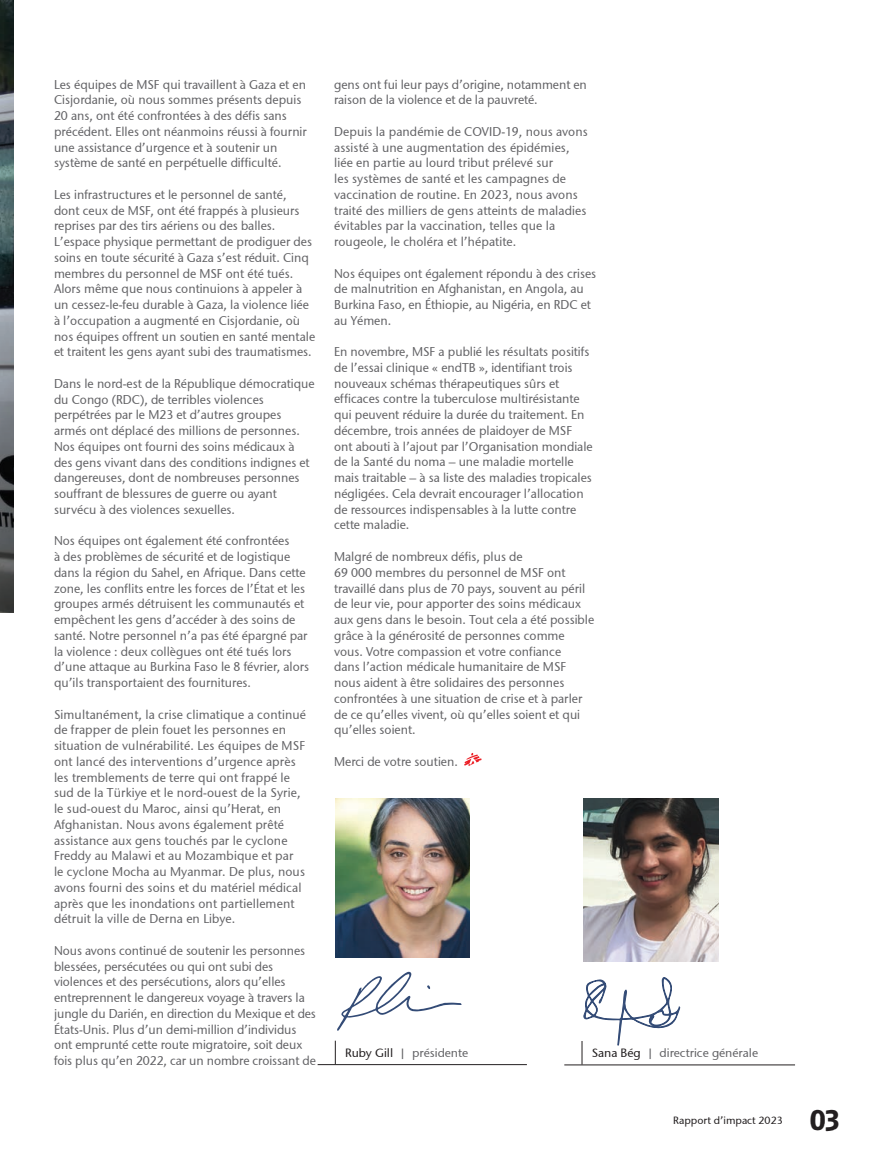
<style>
.page{position:relative;width:891px;height:1161px;background:#fff}
.page>*{position:absolute;margin:0;border:0;box-sizing:border-box;transform-origin:0 0}
.t1{font:30px "Fago Rough Bold Lf";color:#231f20}
.t2{font:12.75px/15.8px "Stone Sans ITCTT Medium";color:#636366;scale:.95 1}
.t3{font:12px "Stone Sans ITCTT Medium";color:#636366}
.t4{font:10.5px "Stone Sans ITCTT Medium";color:#231f20}
.s1{color:#231f20}
</style>
<div class="page">
<svg style="left:464px;top:753px;width:18px;height:13px"></svg>
<img style="left:584px;top:799px;width:134px;height:163px">
<hr style="left:564px;top:1065px;width:231px;height:1px;background:#231f20">
<img style="left:336px;top:799px;width:134px;height:158px">
<hr style="left:318px;top:1064px;width:209px;height:1px;background:#231f20">
<svg style="left:335px;top:1041px;width:1px;height:23px"></svg>
<svg style="left:337px;top:972px;width:125px;height:59px"></svg>
<svg style="left:582px;top:977px;width:98px;height:88px"></svg>
<img style="left:0;top:0;width:14px;height:612px">
<p class="t2" style="left:54px;top:76px;width:268px">Les équipes de MSF qui travaillent à Gaza et en Cisjordanie, où nous sommes présents depuis 20 ans, ont été confrontées à des défis sans précédent. Elles ont néanmoins réussi à fournir une assistance d’urgence et à soutenir un système de santé en perpétuelle difficulté.</p>
<p class="t2" style="left:54px;top:187px;width:276px">Les infrastructures et le personnel de santé, dont ceux de MSF, ont été frappés à plusieurs reprises par des tirs aériens ou des balles.<br>L’espace physique permettant de prodiguer des soins en toute sécurité à Gaza s’est réduit. Cinq membres du personnel de MSF ont été tués.<br>Alors même que nous continuions à appeler à un cessez-le-feu durable à Gaza, la violence liée à l’occupation a augmenté en Cisjordanie, où nos équipes offrent un soutien en santé mentale et traitent les gens ayant subi des traumatismes.</p>
<p class="t2" style="left:54px;top:376px;width:276px">Dans le nord-est de la République démocratique du Congo (RDC), de terribles violences perpétrées par le M23 et d’autres groupes armés ont déplacé des millions de personnes.<br>Nos équipes ont fourni des soins médicaux à des gens vivant dans des conditions indignes et dangereuses, dont de nombreuses personnes souffrant de blessures de guerre ou ayant survécu à des violences sexuelles.</p>
<p class="t2" style="left:54px;top:533px;width:270px">Nos équipes ont également été confrontées<br>à des problèmes de sécurité et de logistique dans la région du Sahel, en Afrique. Dans cette zone, les conflits entre les forces de l’État et les groupes armés détruisent les communautés et empêchent les gens d’accéder à des soins de santé. Notre personnel n’a pas été épargné par la violence : deux collègues ont été tués lors d’une attaque au Burkina Faso le 8 février, alors qu’ils transportaient des fournitures.</p>
<p class="t2" style="left:54px;top:706px;width:267px">Simultanément, la crise climatique a continué de frapper de plein fouet les personnes en situation de vulnérabilité. Les équipes de MSF ont lancé des interventions d’urgence après les tremblements de terre qui ont frappé le sud de la Türkiye et le nord-ouest de la Syrie, le sud-ouest du Maroc, ainsi qu’Herat, en Afghanistan. Nous avons également prêté assistance aux gens touchés par le cyclone Freddy au Malawi et au Mozambique et par le cyclone Mocha au Myanmar. De plus, nous avons fourni des soins et du matériel médical après que les inondations ont partiellement détruit la ville de Derna en Libye.</p>
<p class="t2" style="left:54px;top:942px;width:277px">Nous avons continué de soutenir les personnes blessées, persécutées ou qui ont subi des violences et des persécutions, alors qu’elles entreprennent le dangereux voyage à travers la jungle du Darién, en direction du Mexique et des États-Unis. Plus d’un demi-million d’individus ont emprunté cette route migratoire, soit deux fois plus qu’en 2022, car un nombre croissant de</p>
<p class="t2" style="left:334px;top:76px;width:268px">gens ont fui leur pays d’origine, notamment en raison de la violence et de la pauvreté.</p>
<p class="t2" style="left:334px;top:123px;width:269px">Depuis la pandémie de COVID-19, nous avons assisté à une augmentation des épidémies, liée en partie au lourd tribut prélevé sur<br>les systèmes de santé et les campagnes de vaccination de routine. En 2023, nous avons traité des milliers de gens atteints de maladies évitables par la vaccination, telles que la rougeole, le choléra et l’hépatite.</p>
<p class="t2" style="left:334px;top:265px;width:277px">Nos équipes ont également répondu à des crises de malnutrition en Afghanistan, en Angola, au Burkina Faso, en Éthiopie, au Nigéria, en RDC et au Yémen.</p>
<p class="t2" style="left:334px;top:344px;width:274px">En novembre, MSF a publié les résultats positifs de l’essai clinique « endTB », identifiant trois nouveaux schémas thérapeutiques sûrs et efficaces contre la tuberculose multirésistante qui peuvent réduire la durée du traitement. En décembre, trois années de plaidoyer de MSF ont abouti à l’ajout par l’Organisation mondiale de la Santé du noma – une maladie mortelle mais traitable – à sa liste des maladies tropicales négligées. Cela devrait encourager l’allocation de ressources indispensables à la lutte contre cette maladie.</p>
<p class="t2" style="left:334px;top:549px;width:275px">Malgré de nombreux défis, plus de<br>69 000 membres du personnel de MSF ont travaillé dans plus de 70 pays, souvent au péril de leur vie, pour apporter des soins médicaux aux gens dans le besoin. Tout cela a été possible grâce à la générosité de personnes comme vous. Votre compassion et votre confiance<br>dans l’action médicale humanitaire de MSF nous aident à être solidaires des personnes confrontées à une situation de crise et à parler de ce qu’elles vivent, où qu’elles soient et qui qu’elles soient.</p>
<p class="t2" style="left:334px;top:754px;width:132px">Merci de votre soutien.</p>
<p class="t3" style="left:345px;top:1046px;width:125px"><span class="s1">Ruby Gill</span> | présidente</p>
<p class="t3" style="left:592px;top:1046px;width:168px"><span class="s1">Sana Bég</span> | directrice générale</p>
<p class="t4" style="left:673px;top:1114px;width:111px">Rapport d’impact 2023</p>
<h1 class="t1" style="left:810px;top:1103px;width:32px">03</h1>
</div>
